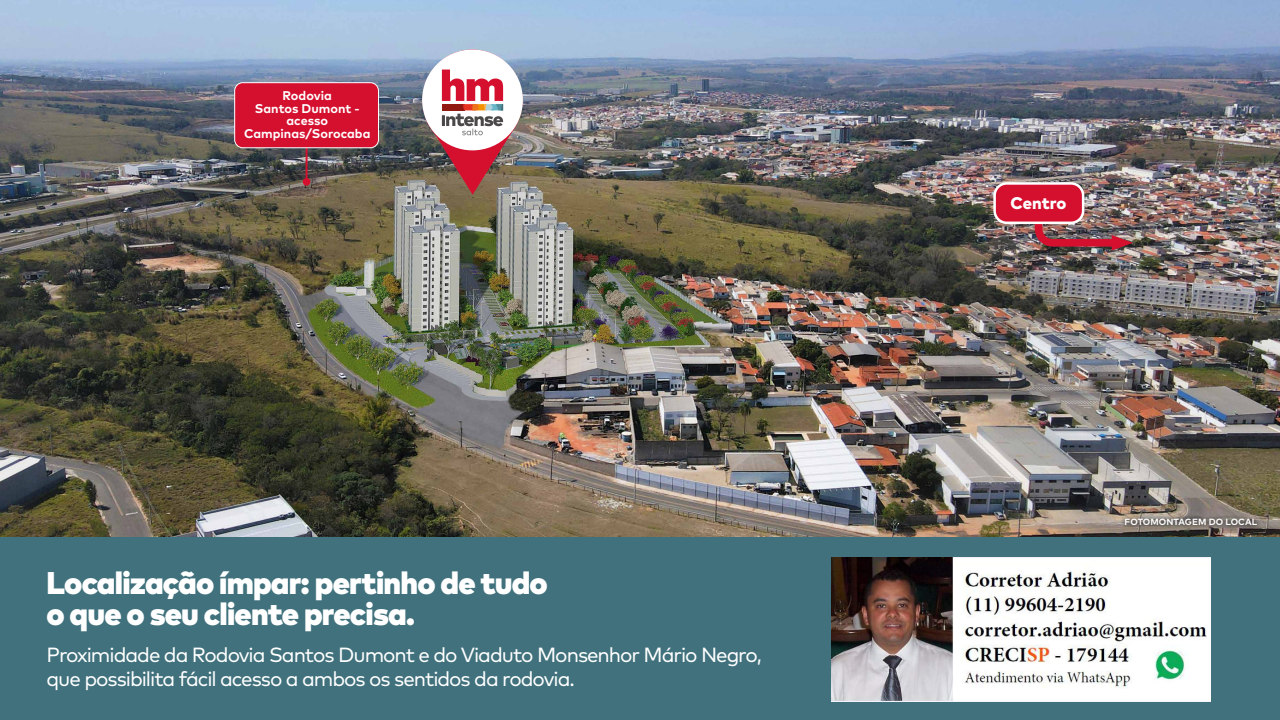
<style>
.page{position:relative;width:1280px;height:720px;background:#fff}
.page>*{position:absolute;margin:0;border:0;box-sizing:border-box;transform-origin:0 0}
.t1{font:900 31.35px/31.4px "Mark Pro";letter-spacing:-.025em;color:#fff}
.t2{font:20.5px/24.6px "Mark Pro";letter-spacing:-.05em;color:#fff}
.t3{font:800 16.85px "Mark Pro";letter-spacing:-.005em;color:#fff}
.t4{font:700 12.65px/12.4px "Mark Pro";color:#fff;text-align:center}
.t5{font:700 9px "Mark Pro";letter-spacing:.005em;color:#fff}
</style>
<div class="page">
<img style="left:0;top:0;width:1280px;height:537px">
<div style="left:0;top:537px;width:1280px;height:183px;background:#40717c"></div>
<div style="left:422px;top:50px;width:101px;height:100px;background:#fff;border-radius:50%"></div>
<svg style="left:428px;top:70px;width:88px;height:125px"></svg>
<div style="left:1120px;top:513px;width:142px;height:17px;background:#000;opacity:.45"></div>
<hr style="left:306px;top:145px;width:2px;height:37px;background:#d5102f">
<div style="left:303px;top:178px;width:7px;height:8px;background:#d5102f;border-radius:50%"></div>
<div style="left:235px;top:83px;width:143px;height:65px;background:#d5102f;border-radius:8px"></div>
<div style="left:234px;top:82px;width:145px;height:66px;border:1px solid #fff;border-radius:8px"></div>
<img style="left:1031px;top:188px;width:102px;height:63px">
<div style="left:995px;top:183px;width:88px;height:40px;background:#d5102f;border-radius:12px"></div>
<div style="left:993px;top:182px;width:91px;height:42px;border:3px solid #fff;border-radius:12px"></div>
<img style="left:832px;top:558px;width:378px;height:144px">
<p class="t4" style="left:244px;top:89px;width:128px">Rodovia<br>Santos Dumont - acesso<br>Campinas/Sorocaba</p>
<h1 class="t1" style="left:46px;top:564px;width:503px">Localização ímpar: pertinho de tudo o que o seu cliente precisa.</h1>
<p class="t2" style="left:46px;top:641px;width:717px">Proximidade da Rodovia Santos Dumont e do Viaduto Monsenhor Mário Negro, que possibilita fácil acesso a ambos os sentidos da rodovia.</p>
<p class="t3" style="left:1011px;top:190px;width:57px">Centro</p>
<p class="t5" style="left:1125px;top:515px;width:134px">FOTOMONTAGEM DO LOCAL</p>
</div>
